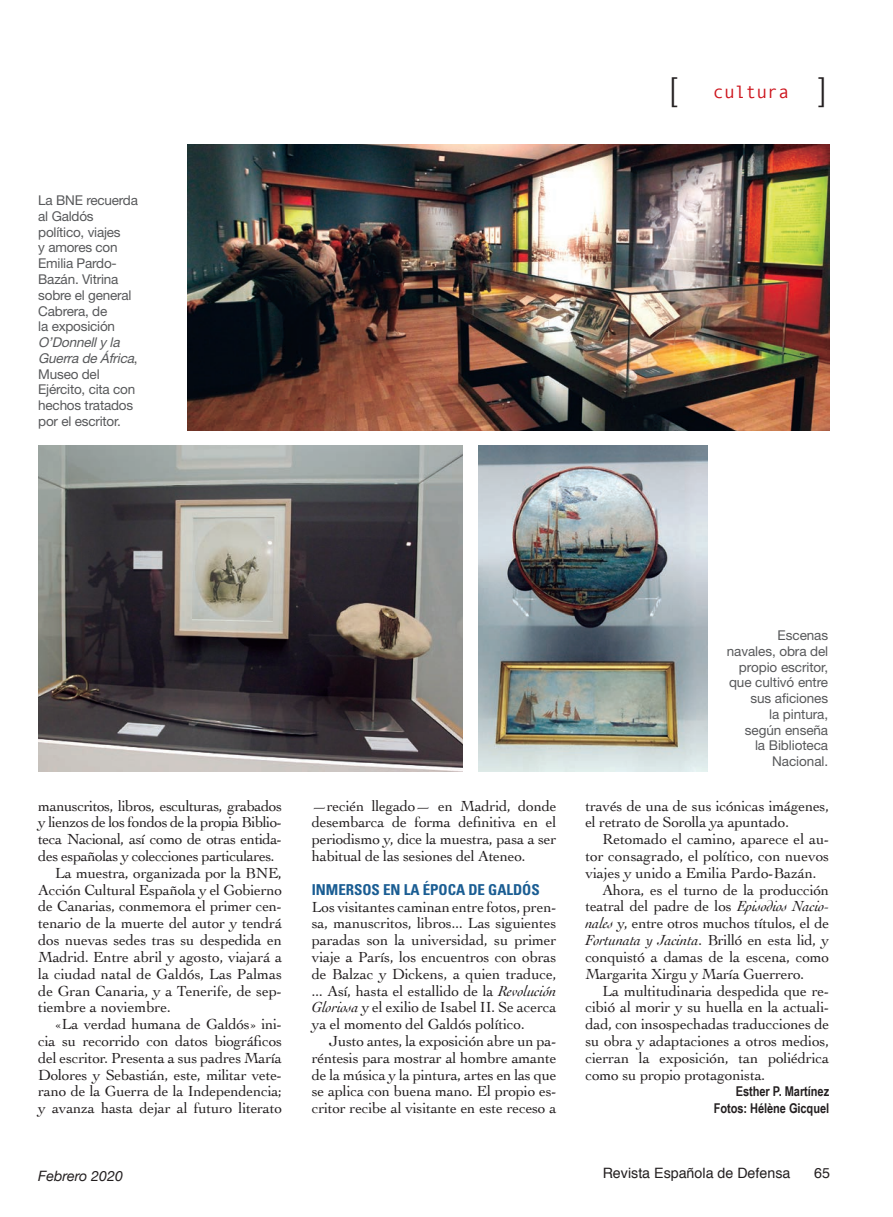
<style>
.page{position:relative;width:893px;height:1217px;background:#fff}
.page>*{position:absolute;margin:0;border:0;box-sizing:border-box;transform-origin:0 0}
.t1{font:300 33px "Helvetica Neue";color:#231f20}
.t2{font:18px "Monotypecom";color:#cd151d}
.Texto_general{font:15.3px/16.8px "Cochin";letter-spacing:-.015em;color:#231f20;text-align:justify}
.Texto_apoyo{font:15.3px/16.8px "Cochin";letter-spacing:-.03em;color:#231f20;text-align:justify}
.Ladillo{font:700 condensed 15px "Univers";letter-spacing:-.005em;color:#1a5d93}
.t3{font:14.25px "Helvetica";color:#231f20}
.t4{font:italic 14.25px "Helvetica Neue";color:#231f20}
.Pie_de_foto{font:13.5px/15.8px "Helvetica Neue";letter-spacing:-.015em;color:#57585a}
.Firma{font:700 13.5px "Arial Narrow";letter-spacing:-.005em;color:#231f20}
.s1{font-style:italic}
.s2{font-family:"Helvetica Neue";font-weight:300;font-size:33px;color:#231f20}
</style>
<div class="page">
<img style="left:188px;top:145px;width:641px;height:286px">
<img style="left:38px;top:445px;width:424px;height:326px">
<img style="left:479px;top:445px;width:228px;height:326px">
<p class="Pie_de_foto" style="left:38px;top:192px;width:101px">La BNE recuerda al Galdós político, viajes<br>y amores con<br>Emilia Pardo-<br>Bazán. Vitrina sobre el general<br>Cabrera, de<br>la exposición<br><span class="s1">O’Donnelly la<br>Guerra de África</span>,<br>Museo del<br>Ejército, cita con hechos tratados por el escritor.</p>
<p class="t1" style="left:669px;top:62px;width:9px">[</p>
<p class="t2" style="left:713px;top:81px;width:115px">cultura <span class="s2">]</span></p>
<p class="Texto_apoyo" style="left:38px;top:796px;width:245px">manuscritos, libros, esculturas, grabados y lienzos de los fondos de la propia Biblio&shy;teca Nacional, así como de otras entida&shy;des españolas y colecciones particulares.</p>
<p class="Texto_apoyo" style="left:38px;top:863px;width:245px;text-indent:17px">La muestra, organizada por la BNE, Acción Cultural Española y el Gobierno de Canarias, conmemora el primer cen&shy;tenario de la muerte del autor y tendrá dos nuevas sedes tras su despedida en Madrid. Entre abril y agosto, viajará a la ciudad natal de Galdós, Las Palmas de Gran Canaria, y a Tenerife, de sep&shy;tiembre a noviembre.</p>
<p class="Texto_general" style="left:38px;top:1014px;width:245px;text-indent:17px">«La verdad humana de Galdós» ini&shy;cia su recorrido con datos biográficos del escritor. Presenta a sus padres María Dolores y Sebastián, este, militar vete&shy;rano de la Guerra de la Independencia; y avanza hasta dejar al futuro literato</p>
<p class="Texto_general" style="left:312px;top:796px;width:246px">—recién llegado— en Madrid, donde desembarca de forma definitiva en el periodismo y, dice la muestra, pasa a ser habitual de las sesiones del Ateneo.</p>
<p class="Ladillo" style="left:312px;top:879px;width:229px">INMERSOS EN LA ÉPOCA DE GALDÓS</p>
<p class="Texto_general" style="left:312px;top:897px;width:246px">Los visitantes caminan entre fotos, pren&shy;sa, manuscritos, libros... Las siguientes paradas son la universidad, su primer viaje a París, los encuentros con obras de Balzac y Dickens, a quien traduce, ... Así, hasta el estallido de la <span class="s1">Revolución Gloriosa</span> y el exilio de Isabel II. Se acerca ya el momento del Galdós político.</p>
<p class="Texto_general" style="left:312px;top:1031px;width:246px;text-indent:17px">Justo antes, la exposición abre un pa&shy;réntesis para mostrar al hombre amante de la música y la pintura, artes en las que se aplica con buena mano. El propio es&shy;critor recibe al visitante en este receso a</p>
<p class="Pie_de_foto" style="left:727px;top:627px;width:103px;text-align:right">Escenas navales, obra del propio escritor, que cultivó entre sus aficiones<br>la pintura,<br>según enseña<br>la Biblioteca<br>Nacional.</p>
<p class="Texto_general" style="left:585px;top:796px;width:245px">través de una de sus icónicas imágenes, el retrato de Sorolla ya apuntado.</p>
<p class="Texto_general" style="left:585px;top:830px;width:245px;text-indent:17px">Retomado el camino, aparece el au&shy;tor consagrado, el político, con nuevos viajes y unido a Emilia Pardo-Bazán.</p>
<p class="Texto_general" style="left:585px;top:880px;width:245px;text-indent:17px">Ahora, es el turno de la producción teatral del padre de los <span class="s1">Episodios Nacio&shy;nales</span> y, entre otros muchos títulos, el de <span class="s1">Fortunata y Jacinta</span>. Brilló en esta lid, y conquistó a damas de la escena, como Margarita Xirgu y María Guerrero.</p>
<p class="Texto_general" style="left:585px;top:981px;width:245px;text-indent:17px">La multitudinaria despedida que re&shy;cibió al morir y su huella en la actuali&shy;dad, con insospechadas traducciones de su obra y adaptaciones a otros medios, cierran la exposición, tan poliédrica como su propio protagonista.</p>
<p class="Firma" style="left:736px;top:1081px;width:95px">Esther P. Martínez</p>
<p class="Firma" style="left:714px;top:1097px;width:117px">Fotos: Hélène Gicquel</p>
<p class="t4" style="left:38px;top:1165px;width:86px">Febrero 2020</p>
<p class="t3" style="left:603px;top:1161px;width:189px">Revista Española de Defensa</p>
<p class="t3" style="left:814px;top:1161px;width:17px">65</p>
</div>
